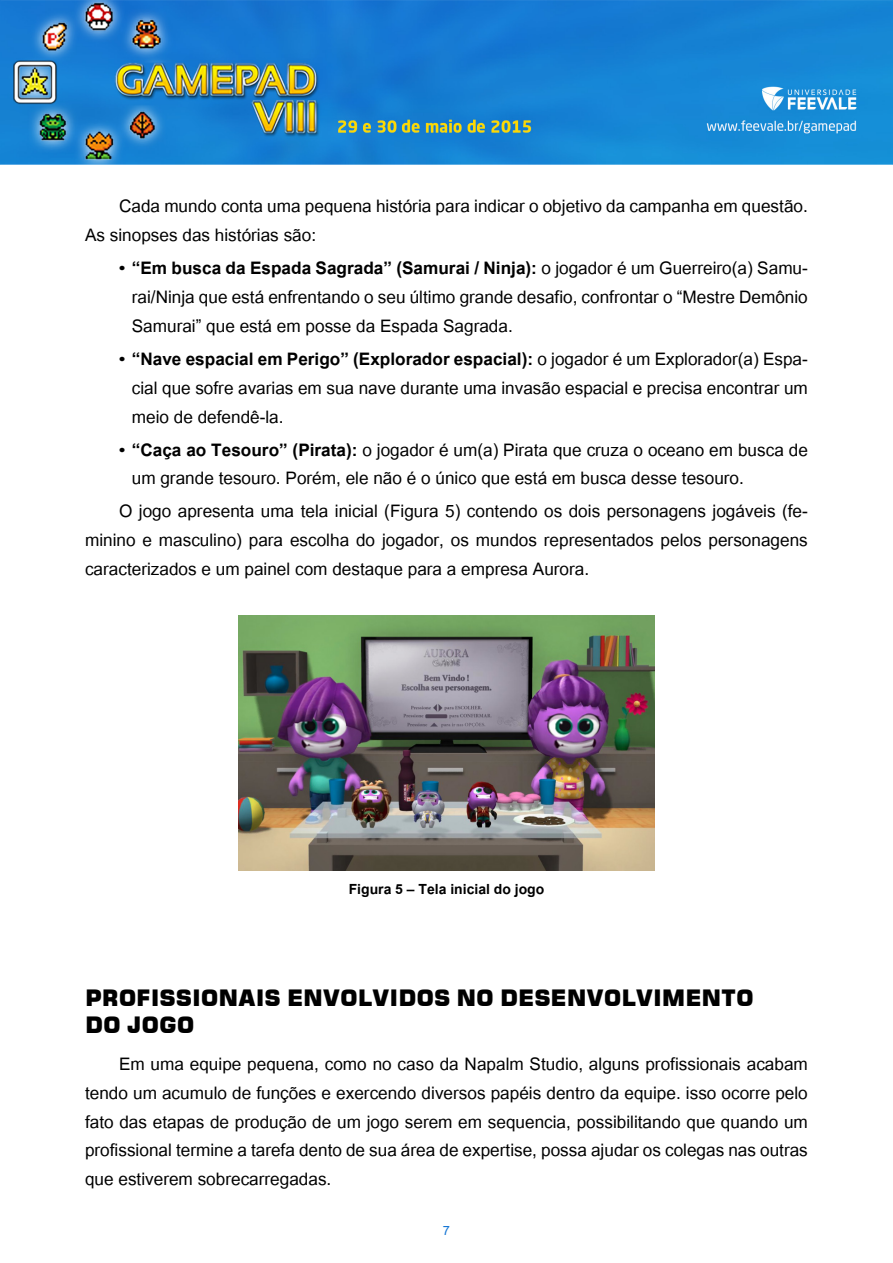
<style>
.page{position:relative;width:893px;height:1263px;background:#fff}
.page>*{position:absolute;margin:0;border:0;box-sizing:border-box;transform-origin:0 0}
.t1{font:24px/28.8px "Utsaah";color:#000;text-align:justify}
.t2{font:22.5px/27px "Square 721 Blk Normal";color:#000}
.t3{font:700 19.5px "Utsaah";color:#000}
.t4{font:18px "Utsaah";color:#1676d4}
.s1{font-weight:700}
</style>
<div class="page">
<img style="left:0;top:0;width:893px;height:165px">
<img style="left:239px;top:616px;width:415px;height:255px">
<p class="t1" style="left:85px;top:194px;width:724px;text-indent:34px">Cada mundo conta uma pequena história para indicar o objetivo da campanha em questão.<br>As sinopses das histórias são:</p>
<p class="t1" style="left:132px;top:256px;width:678px;text-indent:-13px"><span class="s1">• “Em busca da Espada Sagrada” (Samurai / Ninja):</span> o jogador é um Guerreiro(a) Samu&shy;rai/Ninja que está enfrentando o seu último grande desafio, confrontar o “Mestre Demônio Samurai” que está em posse da Espada Sagrada.</p>
<p class="t1" style="left:132px;top:346px;width:678px;text-indent:-13px"><span class="s1">• “Nave espacial em Perigo” (Explorador espacial):</span> o jogador é um Explorador(a) Espa&shy;cial que sofre avarias em sua nave durante uma invasão espacial e precisa encontrar um meio de defendê-la.</p>
<p class="t1" style="left:132px;top:437px;width:678px;text-indent:-13px"><span class="s1">• “Caça ao Tesouro” (Pirata):</span> o jogador é um(a) Pirata que cruza o oceano em busca de um grande tesouro. Porém, ele não é o único que está em busca desse tesouro.</p>
<p class="t1" style="left:85px;top:499px;width:724px;text-indent:34px">O jogo apresenta uma tela inicial (Figura 5) contendo os dois personagens jogáveis (fe&shy;minino e masculino) para escolha do jogador, os mundos representados pelos personagens caracterizados e um painel com destaque para a empresa Aurora.</p>
<p class="t3" style="left:349px;top:880px;width:197px">Figura 5 – Tela inicial do jogo</p>
<p class="t2" style="left:85px;top:984px;width:670px">PROFISSIONAIS ENVOLVIDOS NO DESENVOLVIMENTO<br>DO JOGO</p>
<p class="t1" style="left:85px;top:1051px;width:724px;text-indent:34px">Em uma equipe pequena, como no caso da Napalm Studio, alguns profissionais acabam tendo um acumulo de funções e exercendo diversos papéis dentro da equipe. isso ocorre pelo fato das etapas de produção de um jogo serem em sequencia, possibilitando que quando um profissional termine a tarefa dento de sua área de expertise, possa ajudar os colegas nas outras que estiverem sobrecarregadas.</p>
<p class="t4" style="left:443px;top:1221px;width:9px">7</p>
</div>
